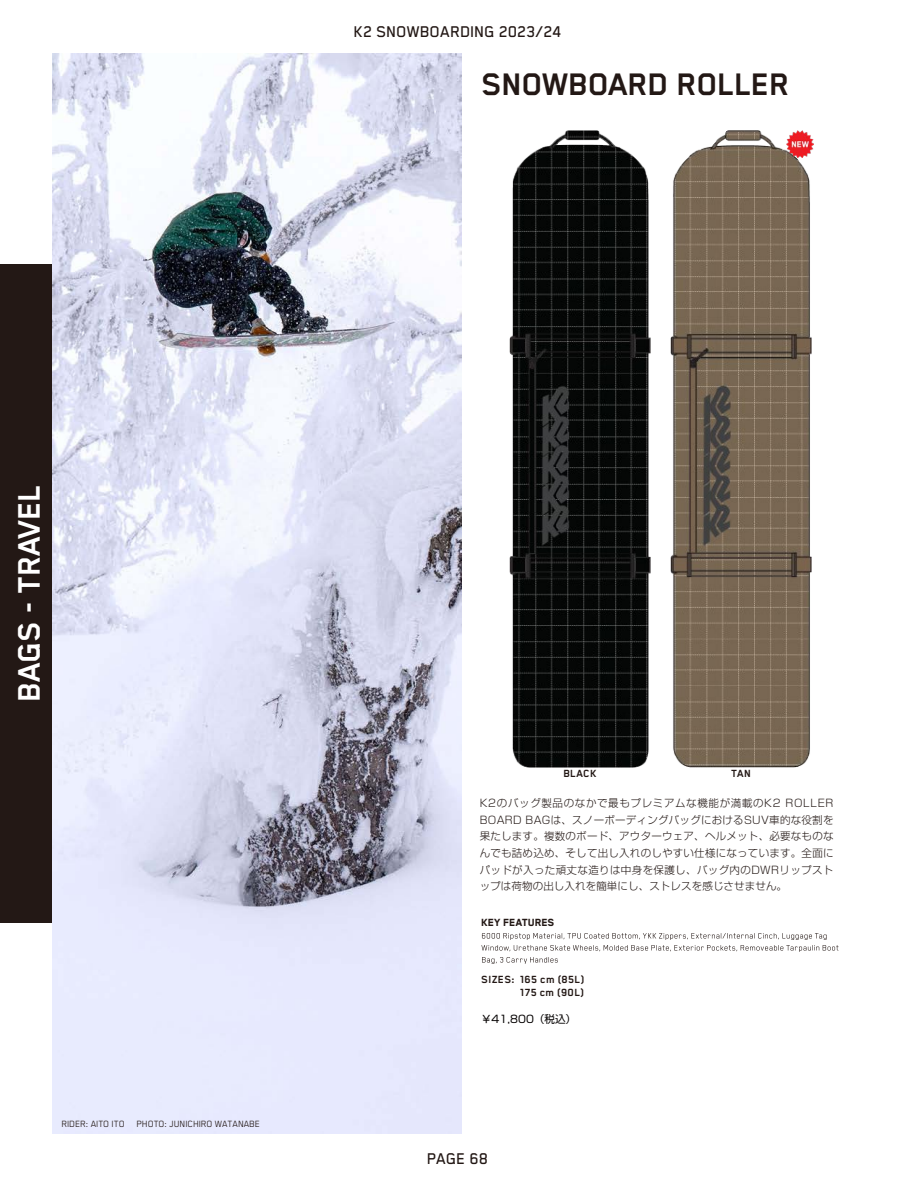
<style>
.page{position:relative;width:918px;height:1188px;background:#fff}
.page>*{position:absolute;margin:0;border:0;box-sizing:border-box;transform-origin:0 0}
.t1{font:700 36px "Blender Pro";color:#231815}
.t2{font:700 36px "Blender Pro";color:#fff}
.t3{font:500 18px "Blender Pro";letter-spacing:.005em;color:#231815}
.t4{font:700 12px/13.5px "Blender Pro";letter-spacing:.03em;color:#231815;text-align:right}
.t5{font:800 12px "Blender Pro";color:#231815}
.t6{font:300 10.5px/16.6px "Shin Go";letter-spacing:.01em;color:#231815;text-align:justify}
.t7{font:10.5px "Blender Pro";color:#221714}
.t8{font:10.5px "Shin Go";color:#040000}
.s1{color:#fff}
</style>
<div class="page">
<div style="left:0;top:264px;width:53px;height:659px;background:#231815"></div>
<svg style="left:481px;top:933px;width:358px;height:31px"></svg>
<img style="left:670px;top:130px;width:142px;height:638px">
<img style="left:509px;top:130px;width:141px;height:638px">
<img style="left:787px;top:130px;width:27px;height:27px">
<img style="left:53px;top:53px;width:408px;height:1080px">
<h2 class="t3" style="left:354px;top:22px;width:209px">K2 SNOWBOARDING 2023/24</h2>
<h1 class="t1" style="left:481px;top:65px;width:309px">SNOWBOARD ROLLER</h1>
<h1 class="t2" style="left:10px;top:702px;width:218px;rotate:-90deg">BAGS - TRAVEL</h1>
<p class="t7" style="left:61px;top:1118px;width:200px">RIDER: AITO ITO PHOTO: JUNICHIRO WATANABE</p>
<p class="t4" style="left:563px;top:766px;width:34px">BLACK</p>
<p class="t4" style="left:731px;top:766px;width:21px">TAN</p>
<p class="t6" style="left:480px;top:794px;width:355px">K2のバッグ製品のなかで最もプレミアムな機能が満載のK2<span class="s1">-</span>ROLLER BOARD<span class="s1">-</span>BAGは、スノーボーディングバッグにおけるSUV車的な役割を果たします。複数のボード、アウターウェア、ヘルメット、必要なものなんでも詰め込め、そして出し入れのしやすい仕様になっています。全面にパッドが入った頑丈な造りは中身を保護し、バッグ内のDWRリップストップは荷物の出し入れを簡単にし、ストレスを感じさせません。</p>
<p class="t5" style="left:481px;top:917px;width:75px">KEY FEATURES</p>
<p class="t4" style="left:481px;top:972px;width:105px">SIZES: 165 cm (85L)<br>175 cm (90L)</p>
<p class="t8" style="left:481px;top:1012px;width:97px">￥41,800（税込）</p>
<h2 class="t3" style="left:427px;top:1149px;width:62px">PAGE 68</h2>
</div>
